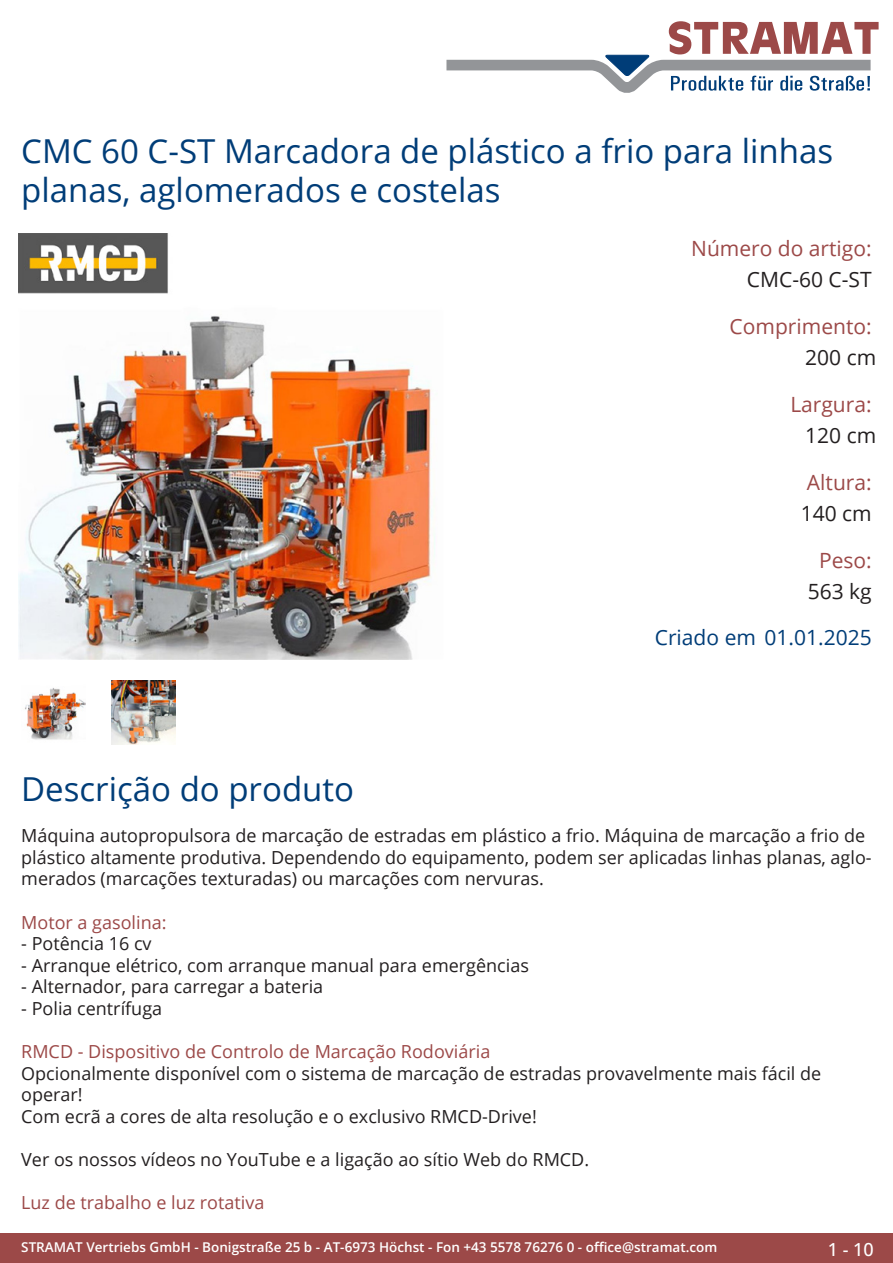
<style>
.page{position:relative;width:893px;height:1263px;background:#fff}
.page>*{position:absolute;margin:0;border:0;box-sizing:border-box;transform-origin:0 0}
.Produkttitel{font:33px/39.6px "Open Sans";color:#003d78}
.TechDaten_Überschrif{font:21px "Open Sans";color:#9c4948}
.TechDaten_Inhalt{font:21px "Open Sans";color:#231f20}
.Erstellungsdatum{font:21px "Open Sans";color:#003d78}
.Beschreibung_Text{font:18px/21.6px "Open Sans";color:#231f20}
.Beschreibung_Text-2{font:18px "Open Sans";color:#9c4948}
.t1{font:500 18px "Open Sans";color:#fff}
.t2{font:600 13.5px "Open Sans";color:#fff}
.s1{color:#9c4948}
</style>
<div class="page">
<div style="left:0;top:1233px;width:893px;height:30px;background:#9c4948"></div>
<svg style="left:446px;top:21px;width:433px;height:72px"></svg>
<img style="left:18px;top:234px;width:417px;height:425px">
<img style="left:25px;top:688px;width:60px;height:52px">
<img style="left:112px;top:680px;width:63px;height:64px">
<p class="Produkttitel" style="left:21px;top:130px;width:813px">CMC 60 C-ST Marcadora de plástico a frio para linhas planas, aglomerados e costelas</p>
<p class="TechDaten_Überschrif" style="left:691px;top:234px;width:182px">Número do artigo:</p>
<p class="TechDaten_Inhalt" style="left:747px;top:265px;width:126px">CMC-60 C-ST</p>
<p class="TechDaten_Überschrif" style="left:730px;top:312px;width:144px">Comprimento:</p>
<p class="TechDaten_Inhalt" style="left:805px;top:343px;width:73px">200 cm</p>
<p class="TechDaten_Überschrif" style="left:790px;top:390px;width:83px">Largura:</p>
<p class="TechDaten_Inhalt" style="left:805px;top:421px;width:73px">120 cm</p>
<p class="TechDaten_Überschrif" style="left:807px;top:468px;width:66px">Altura:</p>
<p class="TechDaten_Inhalt" style="left:801px;top:499px;width:73px">140 cm</p>
<p class="TechDaten_Überschrif" style="left:819px;top:546px;width:54px">Peso:</p>
<p class="TechDaten_Inhalt" style="left:808px;top:577px;width:66px">563 kg</p>
<p class="Erstellungsdatum" style="left:655px;top:623px;width:218px">Criado em 01.01.2025</p>
<p class="Produkttitel" style="left:21px;top:768px;width:334px">Descrição do produto</p>
<p class="Beschreibung_Text" style="left:21px;top:824px;width:850px">Máquina autopropulsora de marcação de estradas em plástico a frio. Máquina de marcação a frio de plástico altamente produtiva. Dependendo do equipamento, podem ser aplicadas linhas planas, aglo&shy;merados (marcações texturadas) ou marcações com nervuras.</p>
<p class="Beschreibung_Text-2" style="left:21px;top:910px;width:147px">Motor a gasolina:</p>
<p class="Beschreibung_Text" style="left:21px;top:932px;width:132px">- Potência 16 cv</p>
<p class="Beschreibung_Text" style="left:21px;top:954px;width:509px">- Arranque elétrico, com arranque manual para emergências</p>
<p class="Beschreibung_Text" style="left:21px;top:975px;width:304px">- Alternador, para carregar a bateria</p>
<p class="Beschreibung_Text" style="left:21px;top:997px;width:142px">- Polia centrífuga</p>
<p class="Beschreibung_Text" style="left:21px;top:1040px;width:801px"><span class="s1">RMCD - Dispositivo de Controlo de Marcação Rodoviária<br></span>Opcionalmente disponível com o sistema de marcação de estradas provavelmente mais fácil de operar!<br>Com ecrã a cores de alta resolução e o exclusivo RMCD-Drive!</p>
<p class="Beschreibung_Text" style="left:21px;top:1148px;width:569px">Ver os nossos vídeos no YouTube e a ligação ao sítio Web do RMCD.</p>
<p class="Beschreibung_Text-2" style="left:21px;top:1190px;width:245px">Luz de trabalho e luz rotativa</p>
<p class="t2" style="left:21px;top:1238px;width:698px">STRAMAT Vertriebs GmbH - Bonigstraße 25 b - AT-6973 Höchst - Fon +43 5578 76276 0 - office@stramat.com</p>
<p class="t1" style="left:828px;top:1237px;width:48px">1 - 10</p>
</div>
